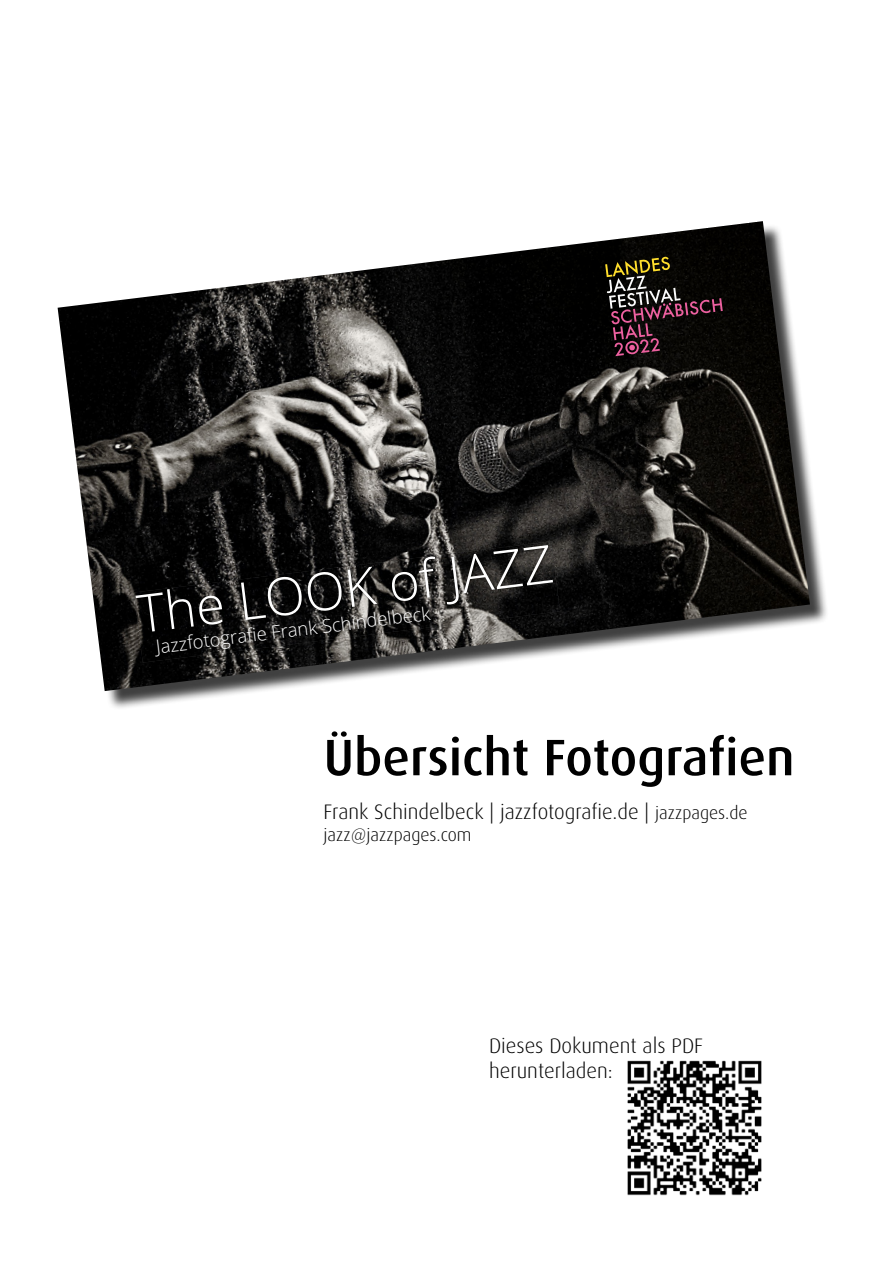
<style>
.page{position:relative;width:893px;height:1263px;background:#fff}
.page>*{position:absolute;margin:0;border:0;box-sizing:border-box;transform-origin:0 0}
.t1{font:300 52.65px "Open Sans";color:#fff}
.t2{font:500 51.3px "Dax";color:#000}
.t3{font:300 21px/25.2px "Dax";color:#000}
.t4{font:300 18.45px "Open Sans";color:#fff}
.t5{font:300 18px "Dax";color:#000}
.s1{font-size:18px}
</style>
<div class="page">
<div style="left:60px;top:224px;width:769px;height:486px;background:#000;opacity:.75"></div>
<img style="left:58px;top:221px;width:752px;height:470px">
<img style="left:134px;top:541px;width:426px;height:122px">
<svg style="left:605px;top:257px;width:118px;height:99px;background:#2c1e1d"></svg>
<img style="left:627px;top:1060px;width:135px;height:136px">
<h1 class="t1" style="left:133px;top:578px;width:420px;rotate:-7deg">The LOOK of JAZZ</h1>
<p class="t4" style="left:155px;top:634px;width:278px;rotate:-7deg">Jazzfotografi e Frank Schindelbeck</p>
<h2 class="t2" style="left:324px;top:729px;width:472px">Übersicht Fotografien</h2>
<p class="t3" style="left:324px;top:800px;width:426px">Frank Schindelbeck | jazzfotografie.de | <span class="s1">jazzpages.de</span></p>
<p class="t5" style="left:324px;top:825px;width:149px">jazz@jazzpages.com</p>
<p class="t3" style="left:489px;top:1033px;width:216px">Dieses Dokument als PDF herunterladen:</p>
</div>
